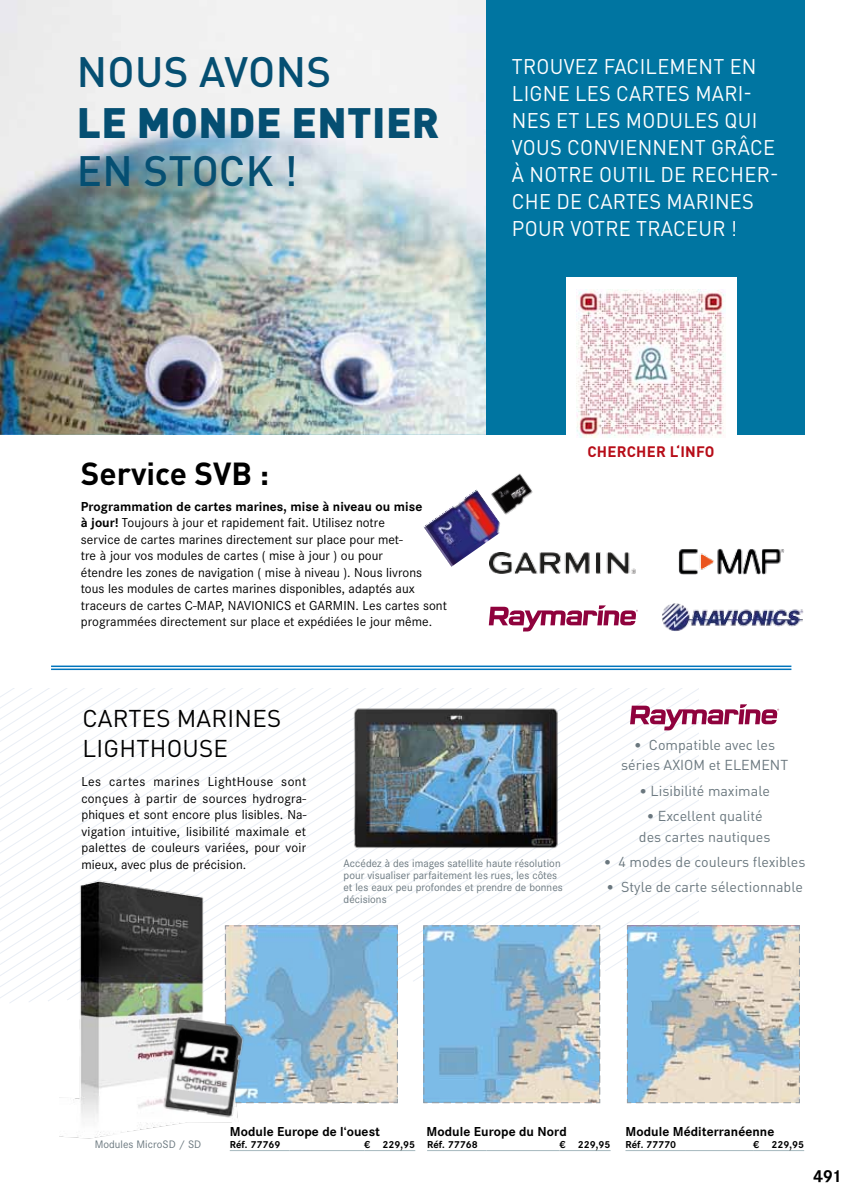
<style>
.page{position:relative;width:851px;height:1191px;background:#fff}
.page>*{position:absolute;margin:0;border:0;box-sizing:border-box;transform-origin:0 0}
.t1{font:900 42px/49.3px "DIN Pro";letter-spacing:.01em;color:#054f72}
.t2{font:500 42px "DIN Pro";color:#054f72}
.t3{font:700 31.5px "DIN Pro";color:#000}
.t4{font:24px "DIN Pro";letter-spacing:.01em;color:#000}
.t5{font:21px "DIN Pro";letter-spacing:.015em;color:#fff;scale:.95 1}
.t6{font:700 18px "Corporate S";color:#000}
.t7{font:700 15px "DIN Pro";letter-spacing:.015em;color:#b70d18}
.t8{font:14.25px/20.9px "DIN Pro";color:#6a777e;text-align:center}
.t9{font:13.5px/16.5px "Corporate S";letter-spacing:.005em;color:#000}
.t10{font:700 13.5px "Corporate S";letter-spacing:.005em;color:#000}
.t11{font:11.25px/12px "Corporate S";letter-spacing:.005em;color:#6a777e}
.t12{font:700 10.5px "Corporate S";letter-spacing:.005em;color:#000}
.s1{font-weight:500}
.s2{font-weight:700}
</style>
<div class="page">
<svg style="left:277px;top:688px;width:19px;height:237px"></svg>
<svg style="left:296px;top:688px;width:20px;height:237px"></svg>
<svg style="left:316px;top:688px;width:19px;height:237px"></svg>
<svg style="left:335px;top:688px;width:19px;height:237px"></svg>
<div style="left:0;top:0;width:804px;height:434px;background:#0075a1"></div>
<img style="left:0;top:0;width:486px;height:434px">
<svg style="left:259px;top:925px;width:139px;height:178px;background:#97bad0"></svg>
<img style="left:59px;top:872px;width:200px;height:267px">
<img style="left:157px;top:1011px;width:98px;height:116px">
<hr style="left:625px;top:1150px;width:60px;height:1px;background:#a6b8be">
<hr style="left:685px;top:1150px;width:68px;height:1px;background:#a6b8be">
<hr style="left:753px;top:1150px;width:51px;height:1px;background:#a6b8be">
<hr style="left:230px;top:1150px;width:59px;height:1px;background:#a6b8be">
<hr style="left:289px;top:1150px;width:75px;height:1px;background:#a6b8be">
<hr style="left:364px;top:1150px;width:51px;height:1px;background:#a6b8be">
<hr style="left:427px;top:1150px;width:59px;height:1px;background:#a6b8be">
<hr style="left:486px;top:1150px;width:73px;height:1px;background:#a6b8be">
<hr style="left:559px;top:1150px;width:51px;height:1px;background:#a6b8be">
<img style="left:423px;top:489px;width:81px;height:78px">
<img style="left:488px;top:473px;width:45px;height:45px">
<img style="left:662px;top:603px;width:142px;height:28px">
<svg style="left:488px;top:605px;width:149px;height:26px"></svg>
<img style="left:489px;top:553px;width:146px;height:20px">
<img style="left:678px;top:549px;width:106px;height:25px">
<hr style="left:51px;top:668px;width:740px;height:2px;background:#0075bc">
<hr style="left:51px;top:665px;width:740px;height:2px;background:#0075bc">
<svg style="left:423px;top:688px;width:377px;height:415px"></svg>
<img style="left:350px;top:705px;width:212px;height:146px">
<div style="left:566px;top:277px;width:170px;height:192px;background:#fff"></div>
<img style="left:576px;top:289px;width:149px;height:149px">
<p class="t1" style="left:77px;top:42px;width:364px;text-indent:122px"><span class="s1">AVONS<br></span>LE MONDE ENTIER<br><span class="s1">EN STOC</span></p>
<p class="t2" style="left:77px;top:38px;width:58px">NOUS</p>
<p class="t2" style="left:246px;top:136px;width:53px">K !</p>
<p class="t5" style="left:512px;top:50px;width:148px">TRO UVEZ FACILEMENT</p>
<p class="t5" style="left:729px;top:50px;width:13px">EN</p>
<p class="t5" style="left:512px;top:77px;width:13px">LIGNE</p>
<p class="t5" style="left:575px;top:77px;width:13px">LES</p>
<p class="t5" style="left:616px;top:77px;width:20px">CARTES</p>
<p class="t5" style="left:695px;top:77px;width:13px">MARI</p>
<p class="t5" style="left:743px;top:77px;width:10px">-</p>
<p class="t5" style="left:512px;top:104px;width:14px">NES</p>
<p class="t5" style="left:556px;top:104px;width:43px">ET LES</p>
<p class="t5" style="left:626px;top:104px;width:15px">MOD</p>
<p class="t5" style="left:669px;top:104px;width:28px">ULES</p>
<p class="t5" style="left:724px;top:104px;width:32px">QUI</p>
<p class="t5" style="left:512px;top:131px;width:127px">VOUS CONVIENNENT</p>
<p class="t5" style="left:711px;top:131px;width:65px">GRÂCE</p>
<p class="t5" style="left:512px;top:158px;width:33px">À NOTRE</p>
<p class="t5" style="left:599px;top:158px;width:152px">OUTIL DE RECHER</p>
<p class="t5" style="left:770px;top:158px;width:10px">-</p>
<p class="t5" style="left:512px;top:185px;width:100px">CHE DE CARTES</p>
<p class="t5" style="left:666px;top:185px;width:14px">MARINES</p>
<p class="t5" style="left:512px;top:212px;width:77px">PO UR VOTRE</p>
<p class="t5" style="left:636px;top:212px;width:108px">TRACEUR !</p>
<p class="t3" style="left:81px;top:447px;width:190px">Service SVB :</p>
<p class="t9" style="left:81px;top:498px;width:367px"><span class="s2">Programmation de cartes marines, mise à niveau ou mise<br>à jour!</span> Toujours à jour et rapidement fait. Utilisez notre<br>service de cartes marines directement sur place pour met-<br>tre à jour vos modules de cartes ( mise à jour ) ou pour<br>étendre les zones de navigation ( mise à niveau ). Nous livrons tous les modules de cartes marines disponibles, adaptés aux traceurs de cartes C-MAP, NAVIONICS et GARMIN. Les cartes sont programmées directement sur place et expédiées le jour même.</p>
<p class="t7" style="left:587px;top:439px;width:129px">CHERCHER L‘INFO</p>
<p class="t4" style="left:83px;top:699px;width:16px">CARTES</p>
<p class="t4" style="left:177px;top:699px;width:106px">MARINES</p>
<p class="t4" style="left:83px;top:729px;width:29px">LIGHTHO</p>
<p class="t4" style="left:182px;top:729px;width:31px">USE</p>
<p class="t9" style="left:81px;top:773px;width:226px;text-align:justify">Les cartes marines LightHouse sont conçues à partir de sources hydrogra&shy;phiques et sont encore plus lisibles. Na&shy;vigation intuitive, lisibilité maximale et palettes de couleurs variées, pour voir mieux, avec plus de précision.</p>
<p class="t11" style="left:343px;top:857px;width:221px">Accédez à des images satellite haute résolution pour visualiser parfaitement les rues, les côtes et les eaux peu profondes et prendre de bonnes décisions</p>
<p class="t8" style="left:621px;top:732px;width:168px">• COMPATIBLE AVEC LES<br>SÉRIES AXIOM ET ELEMENT</p>
<p class="t8" style="left:639px;top:778px;width:132px">• LISIBILITÉ MAXIMALE</p>
<p class="t8" style="left:639px;top:804px;width:133px">• EXCELLENT QUALITÉ<br>DES CARTES NAUTIQUES</p>
<p class="t8" style="left:603px;top:850px;width:203px">• 4 MODES DE COULEURS FLEXIBLES</p>
<p class="t8" style="left:606px;top:875px;width:198px">• STYLE DE CARTE SÉLECTIONNABLE</p>
<p class="t11" style="left:95px;top:1138px;width:108px">Modules MicroSD / SD</p>
<p class="t10" style="left:230px;top:1123px;width:152px">Module Europe de l‘ouest</p>
<p class="t10" style="left:426px;top:1123px;width:142px">Module Europe du Nord</p>
<p class="t10" style="left:625px;top:1123px;width:150px">Module Méditerranéenne</p>
<p class="t12" style="left:230px;top:1139px;width:52px">Réf. 77769</p>
<p class="t12" style="left:364px;top:1139px;width:115px">€ 229,95 Réf. 77768</p>
<p class="t12" style="left:559px;top:1139px;width:53px">€ 229,95</p>
<p class="t12" style="left:625px;top:1139px;width:52px">Réf. 77770</p>
<p class="t12" style="left:753px;top:1139px;width:53px">€ 229,95</p>
<p class="t6" style="left:813px;top:1166px;width:30px">491</p>
</div>
